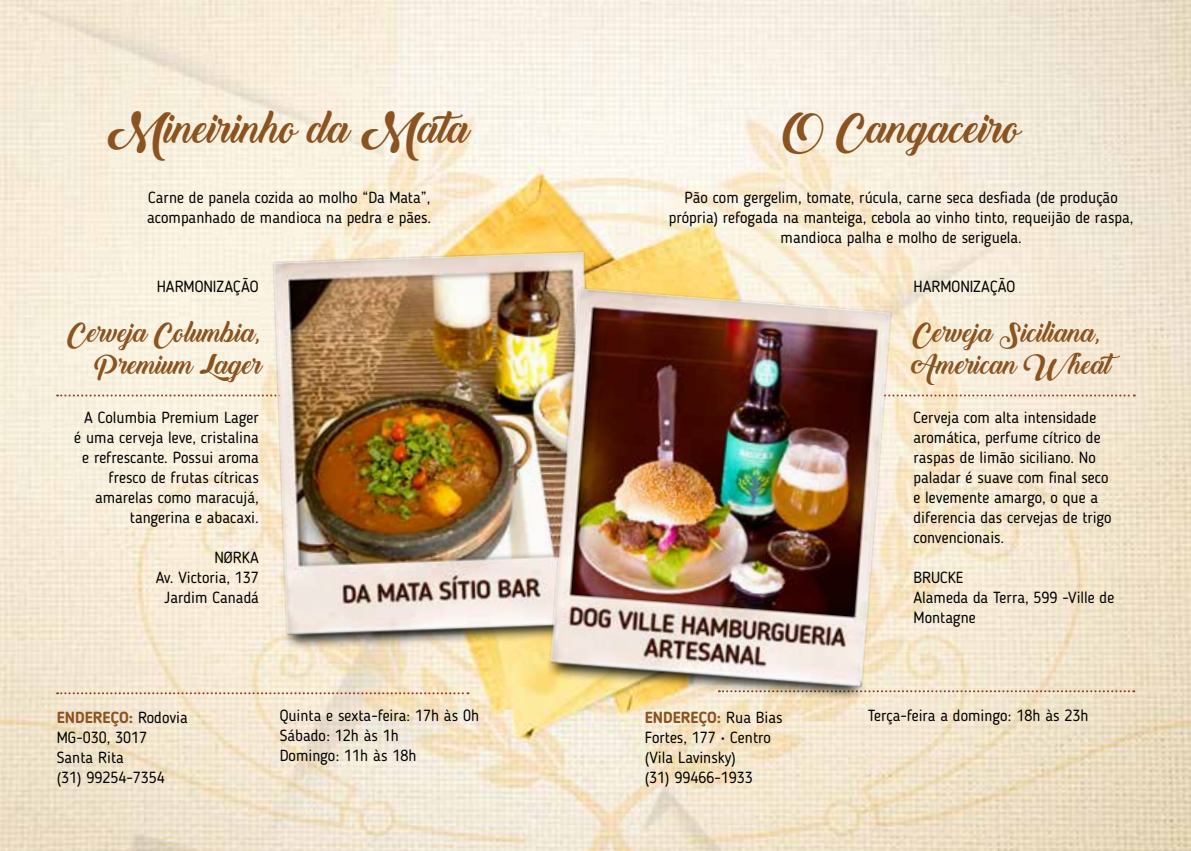
<style>
.page{position:relative;width:1191px;height:851px;background:#fff}
.page>*{position:absolute;margin:0;border:0;box-sizing:border-box;transform-origin:0 0}
.t1{font:40px "Backto Black Demo";color:#8a531f}
.t2{font:26px/32px "Backto Black Demo";color:#8a531f;text-align:right}
.t3{font:16px/20px "Blogger Sans";color:#000}
.s1{font-weight:700;color:#8a531f}
</style>
<div class="page">
<img style="left:0;top:0;width:1191px;height:850px">
<svg style="left:57px;top:692px;width:411px;height:2px"></svg>
<svg style="left:57px;top:394px;width:190px;height:2px"></svg>
<svg style="left:920px;top:394px;width:214px;height:2px"></svg>
<svg style="left:920px;top:690px;width:214px;height:2px"></svg>
<img style="left:247px;top:227px;width:371px;height:440px">
<img style="left:522px;top:254px;width:398px;height:466px">
<h1 class="t1" style="left:108px;top:105px;width:364px">Mineirinho da Mata</h1>
<h1 class="t1" style="left:783px;top:105px;width:240px">O Cangaceiro</h1>
<p class="t3" style="left:147px;top:187px;width:285px">Carne de panela cozida ao molho “Da Mata”, acompanhado de mandioca na pedra e pães.</p>
<p class="t3" style="left:668px;top:187px;width:466px;text-align:center">Pão com gergelim, tomate, rúcula, carne seca desfiada (de produção própria) refogada na manteiga, cebola ao vinho tinto, requeijão de raspa, mandioca palha e molho de seriguela.</p>
<p class="t3" style="left:157px;top:276px;width:103px">HARMONIZAÇÃO</p>
<p class="t3" style="left:913px;top:276px;width:103px">HARMONIZAÇÃO</p>
<h2 class="t2" style="left:68px;top:317px;width:195px">Cerveja Columbia,<br>Premium Lager</h2>
<h2 class="t2" style="left:913px;top:317px;width:213px;text-align:left">Cerveja Siciliana,<br>American Wheat</h2>
<p class="t3" style="left:74px;top:407px;width:186px;text-align:right">A Columbia Premium Lager é uma cerveja leve, cristalina e refrescante. Possui aroma fresco de frutas cítricas amarelas como maracujá, tangerina e abacaxi.</p>
<p class="t3" style="left:156px;top:547px;width:105px;text-align:right">NØRKA<br>Av. Victoria, 137<br>Jardim Canadá</p>
<p class="t3" style="left:913px;top:407px;width:199px">Cerveja com alta intensidade aromática, perfume cítrico de raspas de limão siciliano. No paladar é suave com final seco e levemente amargo, o que a diferencia das cervejas de trigo convencionais.</p>
<p class="t3" style="left:913px;top:567px;width:202px">BRUCKE<br>Alameda da Terra, 599 -Ville de<br>Montagne</p>
<p class="t3" style="left:57px;top:707px;width:133px"><span class="s1">ENDEREÇO:</span> Rodovia<br>MG-030, 3017<br>Santa Rita<br>(31) 99254-7354</p>
<p class="t3" style="left:280px;top:705px;width:201px">Quinta e sexta-feira: 17h às 0h</p>
<p class="t3" style="left:867px;top:705px;width:222px">Terça-feira a domingo: 18h às 23h</p>
<p class="t3" style="left:644px;top:707px;width:140px"><span class="s1">ENDEREÇO:</span> Rua Bias<br>Fortes, 177 • Centro (Vila Lavinsky)<br>(31) 99466-1933</p>
<p class="t3" style="left:280px;top:725px;width:138px">Sábado: 12h às 1h<br>Domingo: 11h às 18h</p>
</div>
